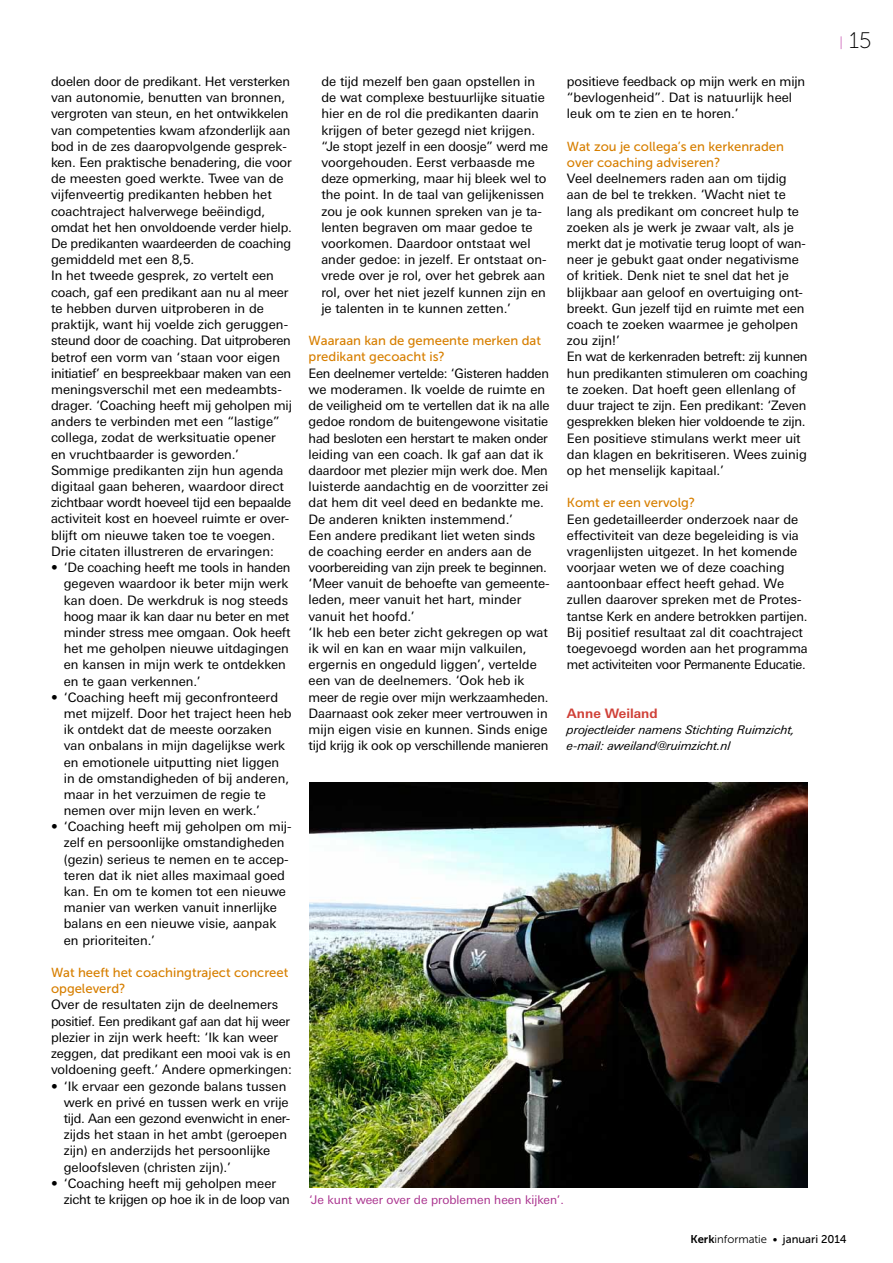
<style>
.page{position:relative;width:893px;height:1263px;background:#fff}
.page>*{position:absolute;margin:0;border:0;box-sizing:border-box;transform-origin:0 0}
.t1{font:22.5px "Museo Sans 100";color:#000}
.t2{font:13.05px/16.2px "Linotype Univers Basic";color:#000}
.t3{font:13.05px/16.2px "Museo Sans 500";color:#d77f00}
.t4{font:700 13.05px "Linotype Univers Basic";color:#d04138}
.t5{font:italic 12px/16.2px "Linotype Univers Basic";color:#000}
.t6{font:12px "Linotype Univers Basic";color:#aa348f}
.t7{font:11.25px "Museo Sans 500";color:#000}
.s1{font-size:13.5px;color:#bf37a4}
.s2{font-family:"Museo Sans 700"}
.s3{font-family:"Museo Sans 300"}
</style>
<div class="page">
<img style="left:309px;top:783px;width:499px;height:405px">
<p class="t2" style="left:51px;top:73px;width:242px">doelen door de predikant. Het versterken van autonomie, benutten van bronnen, vergroten van steun, en het ontwikkelen van competenties kwam afzonderlijk aan bod in de zes daaropvolgende gesprek&shy;ken. Een praktische benadering, die voor de meesten goed werkte. Twee van de vijfenveertig predikanten hebben het coachtraject halverwege beëindigd, omdat het hen onvoldoende verder hielp.<br>De predikanten waardeerden de coaching gemiddeld met een 8,5.<br>In het tweede gesprek, zo vertelt een coach, gaf een predikant aan nu al meer te hebben durven uitproberen in de praktijk, want hij voelde zich geruggen&shy;steund door de coaching. Dat uitproberen betrof een vorm van ‘staan voor eigen initiatief’ en bespreekbaar maken van een meningsverschil met een medeambts&shy;drager. ‘Coaching heeft mij geholpen mij anders te verbinden met een “lastige” collega, zodat de werksituatie opener en vruchtbaarder is geworden.’ Sommige predikanten zijn hun agenda digitaal gaan beheren, waardoor direct zichtbaar wordt hoeveel tijd een bepaalde activiteit kost en hoeveel ruimte er over&shy;blijft om nieuwe taken toe te voegen.<br>Drie citaten illustreren de ervaringen:</p>
<p class="t2" style="left:64px;top:559px;width:228px;text-indent:-13px">• ‘De coaching heeft me tools in handen gegeven waardoor ik beter mijn werk kan doen. De werkdruk is nog steeds hoog maar ik kan daar nu beter en met minder stress mee omgaan. Ook heeft het me geholpen nieuwe uitdagingen en kansen in mijn werk te ontdekken en te gaan verkennen.’</p>
<p class="t2" style="left:64px;top:689px;width:229px;text-indent:-13px">• ‘Coaching heeft mij geconfronteerd met mijzelf. Door het traject heen heb ik ontdekt dat de meeste oorzaken van onbalans in mijn dagelijkse werk en emotionele uitputting niet liggen in de omstandigheden of bij anderen, maar in het verzuimen de regie te nemen over mijn leven en werk.’</p>
<p class="t2" style="left:64px;top:818px;width:229px;text-indent:-13px">• ‘Coaching heeft mij geholpen om mij&shy;zelf en persoonlijke omstandigheden (gezin) serieus te nemen en te accep&shy;teren dat ik niet alles maximaal goed kan. En om te komen tot een nieuwe manier van werken vanuit innerlijke balans en een nieuwe visie, aanpak en prioriteiten.’</p>
<p class="t3" style="left:51px;top:964px;width:239px">Wat heeft het coachingtraject concreet opgeleverd?</p>
<p class="t2" style="left:51px;top:997px;width:242px">Over de resultaten zijn de deelnemers positief. Een predikant gaf aan dat hij weer plezier in zijn werk heeft: ‘Ik kan weer zeggen, dat predikant een mooi vak is en voldoening geeft.’ Andere opmerkingen:</p>
<p class="t2" style="left:64px;top:1078px;width:228px;text-indent:-13px">• ‘Ik ervaar een gezonde balans tussen werk en privé en tussen werk en vrije tijd. Aan een gezond evenwicht in ener&shy;zijds het staan in het ambt (geroepen zijn) en anderzijds het persoonlijke geloofsleven (christen zijn).’</p>
<p class="t2" style="left:64px;top:1175px;width:227px;text-indent:-13px">• ‘Coaching heeft mij geholpen meer zicht te krijgen op hoe ik in de loop van</p>
<p class="t2" style="left:321px;top:73px;width:228px">de tijd mezelf ben gaan opstellen in de wat complexe bestuurlijke situatie hier en de rol die predikanten daarin krijgen of beter gezegd niet krijgen. “Je stopt jezelf in een doosje” werd me voorgehouden. Eerst verbaasde me deze opmerking, maar hij bleek wel to the point. In de taal van gelijkenissen zou je ook kunnen spreken van je ta&shy;lenten begraven om maar gedoe te voorkomen. Daardoor ontstaat wel ander gedoe: in jezelf. Er ontstaat on&shy;vrede over je rol, over het gebrek aan rol, over het niet jezelf kunnen zijn en je talenten in te kunnen zetten.’</p>
<p class="t3" style="left:309px;top:333px;width:234px">Waaraan kan de gemeente merken dat predikant gecoacht is?</p>
<p class="t2" style="left:309px;top:365px;width:242px">Een deelnemer vertelde: ‘Gisteren hadden we moderamen. Ik voelde de ruimte en de veiligheid om te vertellen dat ik na alle gedoe rondom de buitengewone visitatie had besloten een herstart te maken onder leiding van een coach. Ik gaf aan dat ik daardoor met plezier mijn werk doe. Men luisterde aandachtig en de voorzitter zei dat hem dit veel deed en bedankte me.<br>De anderen knikten instemmend.’<br>Een andere predikant liet weten sinds de coaching eerder en anders aan de voorbereiding van zijn preek te beginnen. ‘Meer vanuit de behoefte van gemeente&shy;leden, meer vanuit het hart, minder vanuit het hoofd.’<br>‘Ik heb een beter zicht gekregen op wat ik wil en kan en waar mijn valkuilen, ergernis en ongeduld liggen’, vertelde een van de deelnemers. ‘Ook heb ik meer de regie over mijn werkzaamheden.<br>Daarnaast ook zeker meer vertrouwen in mijn eigen visie en kunnen. Sinds enige tijd krijg ik ook op verschillende manieren</p>
<p class="t2" style="left:567px;top:73px;width:240px">positieve feedback op mijn werk en mijn “bevlogenheid”. Dat is natuurlijk heel leuk om te zien en te horen.’</p>
<p class="t3" style="left:567px;top:138px;width:218px">Wat zou je collega’s en kerkenraden over coaching adviseren?</p>
<p class="t2" style="left:567px;top:171px;width:242px">Veel deelnemers raden aan om tijdig aan de bel te trekken. ‘Wacht niet te lang als predikant om concreet hulp te zoeken als je werk je zwaar valt, als je merkt dat je motivatie terug loopt of wan&shy;neer je gebukt gaat onder negativisme of kritiek. Denk niet te snel dat het je blijkbaar aan geloof en overtuiging ont&shy;breekt. Gun jezelf tijd en ruimte met een coach te zoeken waarmee je geholpen zou zijn!’<br>En wat de kerkenraden betreft: zij kunnen hun predikanten stimuleren om coaching te zoeken. Dat hoeft geen ellenlang of duur traject te zijn. Een predikant: ‘Zeven gesprekken bleken hier voldoende te zijn.<br>Een positieve stimulans werkt meer uit dan klagen en bekritiseren. Wees zuinig op het menselijk kapitaal.’</p>
<p class="t3" style="left:567px;top:495px;width:130px">Komt er een vervolg?</p>
<p class="t2" style="left:567px;top:511px;width:242px">Een gedetailleerder onderzoek naar de effectiviteit van deze begeleiding is via vragenlijsten uitgezet. In het komende voorjaar weten we of deze coaching aantoonbaar effect heeft gehad. We zullen daarover spreken met de Protes&shy;tantse Kerk en andere betrokken partijen.<br>Bij positief resultaat zal dit coachtraject toegevoegd worden aan het programma met activiteiten voor Permanente Educatie.</p>
<p class="t4" style="left:567px;top:705px;width:92px">Anne Weiland</p>
<p class="t5" style="left:567px;top:722px;width:230px">projectleider namens Stichting Ruimzicht, e-mail: aweiland@ruimzicht.nl</p>
<h1 class="t1" style="left:839px;top:29px;width:34px"><span class="s1">|</span> 15</h1>
<p class="t6" style="left:309px;top:1193px;width:256px">‘Je kunt weer over de problemen heen kijken’.</p>
<p class="t7" style="left:690px;top:1233px;width:158px"><span class="s2">Kerk</span><span class="s3">informatie</span> • januari 2014</p>
</div>
